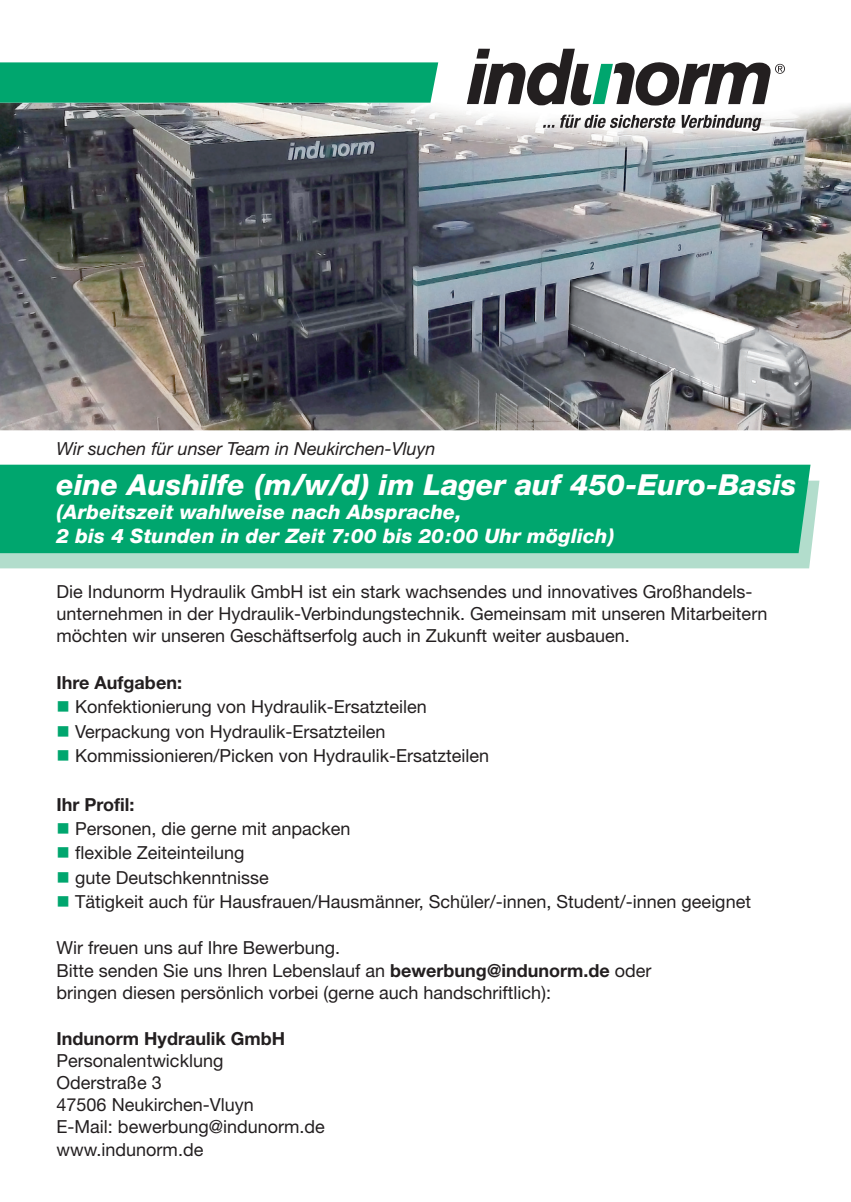
<style>
.page{position:relative;width:851px;height:1202px;background:#fff}
.page>*{position:absolute;margin:0;border:0;box-sizing:border-box;transform-origin:0 0}
.t1{font:italic 800 29px "Helvetica Neue";color:#fff}
.t2{font:italic 800 20px/24px "Helvetica Neue";letter-spacing:.005em;color:#fff}
.t3{font:18px/22px "Helvetica Neue";color:#231f20}
.t4{font:700 18px "Helvetica Neue";color:#231f20}
.t5{font:italic 18px "Helvetica Neue";color:#231f20}
.s1{color:#00a66e}
.s2{font-weight:700}
</style>
<div class="page">
<img style="left:0;top:103px;width:850px;height:327px">
<svg style="left:0;top:481px;width:819px;height:87px;background:#b2ddcc"></svg>
<div style="left:0;top:465px;width:810px;height:88px;background:#00a66e"></div>
<img style="left:328px;top:103px;width:522px;height:46px">
<svg style="left:467px;top:49px;width:317px;height:57px"></svg>
<svg style="left:543px;top:125px;width:11px;height:3px"></svg>
<svg style="left:560px;top:115px;width:115px;height:13px"></svg>
<svg style="left:681px;top:115px;width:80px;height:16px"></svg>
<div style="left:0;top:62px;width:438px;height:41px;background:#00a66e"></div>
<p class="t5" style="left:57px;top:438px;width:380px">Wir suchen für unser Team in Neukirchen-Vluyn</p>
<h1 class="t1" style="left:57px;top:468px;width:741px">eine Aushilfe (m/w/d) im Lager auf 450-Euro-Basis</h1>
<p class="t2" style="left:57px;top:500px;width:559px">(Arbeitszeit wahlweise nach Absprache,<br>2 bis 4 Stunden in der Zeit 7:00 bis 20:00 Uhr möglich)</p>
<p class="t3" style="left:57px;top:580px;width:712px">Die Indunorm Hydraulik GmbH ist ein stark wachsendes und innovatives Großhandels&shy;unternehmen in der Hydraulik- Verbindungstechnik. Gemeinsam mit unseren Mitarbeitern möchten wir unseren Geschäftserfolg auch in Zukunft weiter ausbauen.</p>
<p class="t4" style="left:57px;top:671px;width:127px">Ihre Aufgaben:</p>
<p class="t3" style="left:57px;top:695px;width:372px"><span class="s1">■</span> Konfektionierung von Hydraulik-Ersatzteilen</p>
<p class="t3" style="left:57px;top:720px;width:330px"><span class="s1">■</span> Verpackung von Hydraulik-Ersatzteilen</p>
<p class="t3" style="left:57px;top:744px;width:434px"><span class="s1">■</span> Kommissionieren/Picken von Hydraulik-Ersatzteilen</p>
<p class="t4" style="left:57px;top:793px;width:79px">Ihr Profil:</p>
<p class="t3" style="left:57px;top:817px;width:295px"><span class="s1">■</span> Personen, die gerne mit anpacken</p>
<p class="t3" style="left:57px;top:842px;width:189px"><span class="s1">■</span> flexible Zeiteinteilung</p>
<p class="t3" style="left:57px;top:866px;width:214px"><span class="s1">■</span> gute Deutschkenntnisse</p>
<p class="t3" style="left:57px;top:890px;width:695px"><span class="s1">■</span> Tätigkeit auch für Hausfrauen/Hausmänner, Schüler/-innen, Student/-innen geeignet</p>
<p class="t3" style="left:57px;top:937px;width:596px">Wir freuen uns auf Ihre Bewerbung.<br>Bitte senden Sie uns Ihren Lebenslauf an <span class="s2">bewerbung@indunorm.de</span> oder bringen diesen persönlich vorbei (gerne auch handschriftlich):</p>
<p class="t4" style="left:57px;top:1027px;width:230px">Indunorm Hydraulik GmbH</p>
<p class="t3" style="left:57px;top:1049px;width:270px">Personalentwicklung<br>Oderstraße 3<br>47506 Neukirchen-Vluyn<br>E-Mail: bewerbung@indunorm.de www.indunorm.de</p>
</div>
